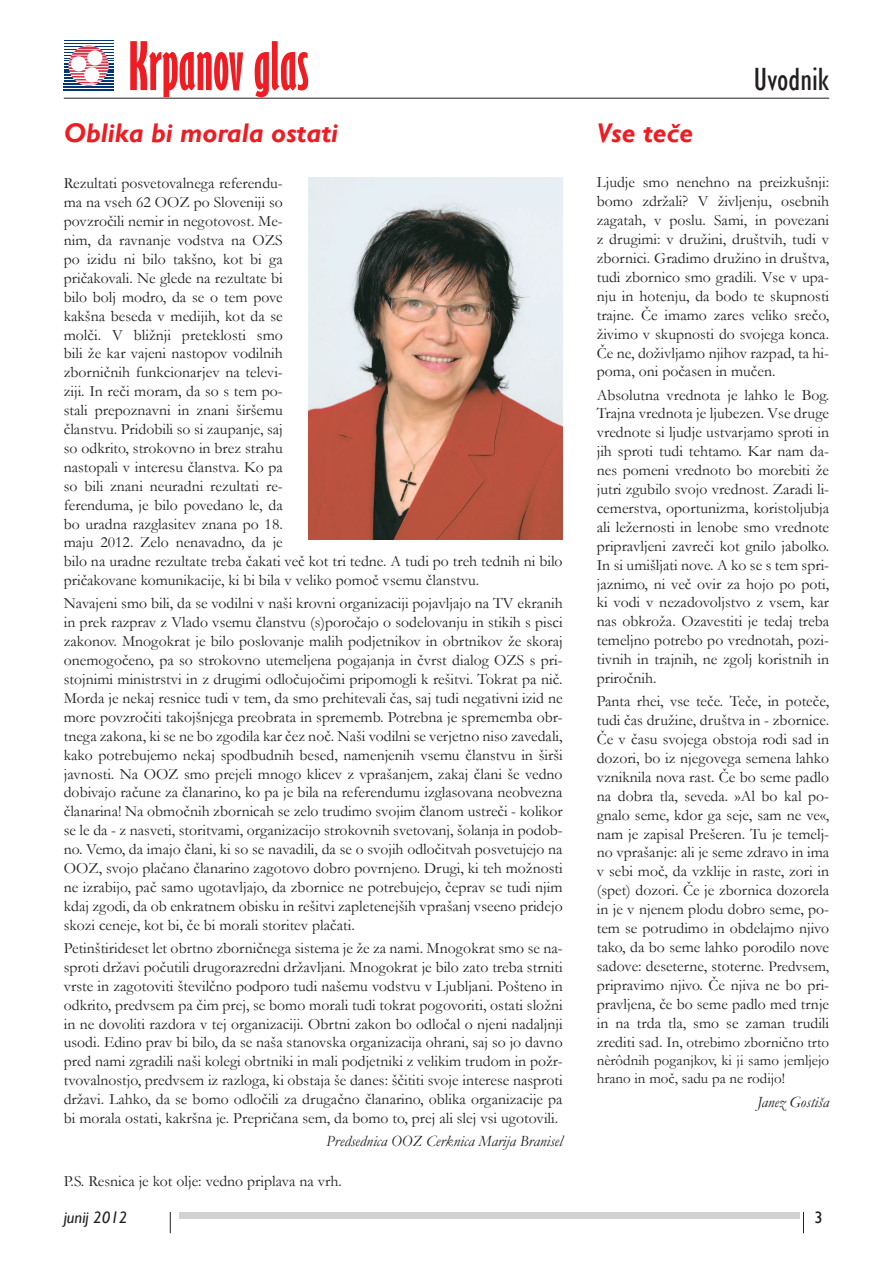
<style>
.page{position:relative;width:893px;height:1263px;background:#fff}
.page>*{position:absolute;margin:0;border:0;box-sizing:border-box;transform-origin:0 0}
.t1{font:700 expanded 61.5px "Gill Sans";color:#ee1d23}
.t2{font:condensed 33px "Gill Sans";color:#231f20}
.t3{font:italic 700 27px "Gill Sans";color:#ee1d23}
.t4{font:italic 16.5px "Gill Sans";color:#231f20}
.t5{font:16.5px "Gill Sans";color:#231f20}
.t6{font:15.75px/18.9px "Garamond";color:#231f20;text-align:justify}
.t7{font:italic 15.75px "Garamond";color:#231f20}
.t8{font:15px/18.5px "Garamond";color:#231f20;text-align:justify}
.s1{font-size:15px}
.s2{font-size:15.75px}
</style>
<div class="page">
<hr style="left:64px;top:98px;width:765px;height:1px;background:#231f20">
<div style="left:179px;top:1212px;width:620px;height:6px;background:#d1d2d4"></div>
<svg style="left:803px;top:1212px;width:1px;height:21px"></svg>
<svg style="left:170px;top:1212px;width:1px;height:21px"></svg>
<hr style="left:64px;top:43px;width:49px;height:1px;background:#013775">
<hr style="left:64px;top:46px;width:49px;height:1px;background:#013775">
<hr style="left:64px;top:49px;width:49px;height:1px;background:#013775">
<hr style="left:64px;top:52px;width:49px;height:1px;background:#013775">
<hr style="left:64px;top:55px;width:49px;height:1px;background:#013775">
<hr style="left:64px;top:58px;width:49px;height:1px;background:#013775">
<hr style="left:64px;top:60px;width:49px;height:1px;background:#013775">
<hr style="left:64px;top:63px;width:49px;height:1px;background:#013775">
<hr style="left:64px;top:66px;width:49px;height:1px;background:#013775">
<hr style="left:64px;top:69px;width:49px;height:1px;background:#013775">
<hr style="left:64px;top:72px;width:49px;height:1px;background:#013775">
<hr style="left:64px;top:75px;width:49px;height:1px;background:#013775">
<hr style="left:64px;top:78px;width:49px;height:1px;background:#013775">
<hr style="left:64px;top:80px;width:49px;height:2px;background:#013775">
<hr style="left:64px;top:83px;width:50px;height:2px;background:#013775">
<hr style="left:64px;top:86px;width:50px;height:2px;background:#013775">
<hr style="left:64px;top:41px;width:49px;height:1px;background:#013775">
<hr style="left:64px;top:89px;width:50px;height:2px;background:#013775">
<svg style="left:69px;top:46px;width:40px;height:39px"></svg>
<img style="left:308px;top:178px;width:255px;height:361px">
<h1 class="t1" style="left:129px;top:29px;width:182px">Krpanov glas</h1>
<h3 class="t3" style="left:64px;top:117px;width:276px">Oblika bi morala ostati</h3>
<p class="t6" style="left:64px;top:173px;width:500px;text-align:left">Rezultati posvetovalnega referendu-<br>ma na vseh 62 OOZ po Sloveniji so<br>povzročili nemir in negotovost. Me-<br>nim, da ravnanje vodstva na OZS<br>po izidu ni bilo takšno, kot bi ga<br>pričakovali. Ne glede na rezultate bi<br>bilo bolj modro, da se o tem pove<br>kakšna beseda v medijih, kot da se<br>molči. V bližnji preteklosti smo<br>bili že kar vajeni nastopov vodilnih<br>zborničnih funkcionarjev na televi-<br>ziji. In reči moram, da so s tem po-<br>stali prepoznavni in znani širšemu<br>članstvu. Pridobili so si zaupanje, saj<br>so odkrito, strokovno in brez strahu<br>nastopali v interesu članstva. Ko pa<br>so bili znani neuradni rezultati re-<br>ferenduma, je bilo povedano le, da<br>bo uradna razglasitev znana po 18.<br>maju 2012. Zelo nenavadno, da je<br>bilo na uradne rezultate treba čakati več kot tri tedne. A tudi po treh tednih ni bilo pričakovane komunikacije, ki bi bila v veliko pomoč vsemu članstvu.</p>
<p class="t6" style="left:64px;top:594px;width:500px">Navajeni smo bili, da se vodilni v naši krovni organizaciji pojavljajo na TV ekranih in prek razprav z Vlado vsemu članstvu (s)poročajo o sodelovanju in stikih s pisci zakonov. Mnogokrat je bilo poslovanje malih podjetnikov in obrtnikov že skoraj onemogočeno, pa so strokovno utemeljena pogajanja in čvrst dialog OZS s pri&shy;stojnimi ministrstvi in z drugimi odločujočimi pripomogli k rešitvi. Tokrat pa nič.<br>Morda je nekaj resnice tudi v tem, da smo prehitevali čas, saj tudi negativni izid ne more povzročiti takojšnjega preobrata in sprememb. Potrebna je sprememba obr&shy;tnega zakona, ki se ne bo zgodila kar čez noč. Naši vodilni se verjetno niso zavedali, kako potrebujemo nekaj spodbudnih besed, namenjenih vsemu članstvu in širši javnosti. Na OOZ smo prejeli mnogo klicev z vprašanjem, zakaj člani še vedno dobivajo račune za članarino, ko pa je bila na referendumu izglasovana neobvezna članarina! Na območnih zbornicah se zelo trudimo svojim članom ustreči - kolikor se le da - z nasveti, storitvami, organizacijo strokovnih svetovanj, šolanja in podob&shy;no. Vemo, da imajo člani, ki so se navadili, da se o svojih odločitvah posvetujejo na OOZ, svojo plačano članarino zagotovo dobro povrnjeno. Drugi, ki teh možnosti ne izrabijo, pač samo ugotavljajo, da zbornice ne potrebujejo, čeprav se tudi njim kdaj zgodi, da ob enkratnem obisku in rešitvi zapletenejših vprašanj vseeno pridejo skozi ceneje, kot bi, če bi morali storitev plačati.</p>
<p class="t6" style="left:64px;top:938px;width:500px">Petinštirideset let obrtno zborničnega sistema je že za nami. Mnogokrat smo se na&shy;sproti državi počutili drugorazredni državljani. Mnogokrat je bilo zato treba strniti vrste in zagotoviti številčno podporo tudi našemu vodstvu v Ljubljani. Pošteno in odkrito, predvsem pa čim prej, se bomo morali tudi tokrat pogovoriti, ostati složni in ne dovoliti razdora v tej organizaciji. Obrtni zakon bo odločal o njeni nadaljnji usodi. Edino prav bi bilo, da se naša stanovska organizacija ohrani, saj so jo davno pred nami zgradili naši kolegi obrtniki in mali podjetniki z velikim trudom in požr&shy;tvovalnostjo, predvsem iz razloga, ki obstaja še danes: ščititi svoje interese nasproti državi. Lahko, da se bomo odločili za drugačno članarino, oblika organizacije pa bi morala ostati, kakršna je. Prepričana sem, da bomo to, prej ali slej vsi ugotovili.</p>
<p class="t7" style="left:326px;top:1130px;width:238px">Predsednica OOZ Cerknica Marija Branisel</p>
<p class="t6" style="left:64px;top:1171px;width:280px">P.S. Resnica je kot olje: vedno priplava na vrh.</p>
<h2 class="t2" style="left:754px;top:59px;width:77px">Uvodnik</h2>
<h3 class="t3" style="left:597px;top:117px;width:98px">Vse teče</h3>
<p class="t6" style="left:597px;top:173px;width:234px">Ljudje smo nenehno na preizkušnji: bomo zdržali? V življenju, osebnih zagatah, v poslu. Sami, in povezani z drugimi: v družini, društvih, tudi v zbornici. Gradimo družino in društva, tudi zbornico smo gradili. Vse v upa&shy;nju in hotenju, da bodo te skupnosti trajne. Če imamo zares veliko srečo, živimo v skupnosti do svojega konca.<br>Če ne, doživljamo njihov razpad, ta hi&shy;poma, oni počasen in mučen.</p>
<p class="t6" style="left:597px;top:385px;width:234px">Absolutna vrednota je lahko le Bog.<br>Trajna vrednota je ljubezen. Vse druge vrednote si ljudje ustvarjamo sproti in jih sproti tudi tehtamo. Kar nam da&shy;nes pomeni vrednoto bo morebiti že jutri zgubilo svojo vrednost. Zaradi li&shy;cemerstva, oportunizma, koristoljubja ali ležernosti in lenobe smo vrednote pripravljeni zavreči kot gnilo jabolko.<br>In si umišljati nove. A ko se s tem spri&shy;jaznimo, ni več ovir za hojo po poti, ki vodi v nezadovoljstvo z vsem, kar nas obkroža. Ozavestiti je tedaj treba temeljno potrebo po vrednotah, pozi&shy;tivnih in trajnih, ne zgolj koristnih in priročnih.</p>
<p class="t6" style="left:597px;top:691px;width:234px">Panta rhei, vse teče. Teče, in poteče, tudi čas družine, društva in - zbornice.<br>Če v času svojega obstoja rodi sad in dozori, bo iz njegovega semena lahko vzniknila nova rast. Če bo seme padlo na dobra tla, seveda. »Al bo kal po&shy;gnalo seme, kdor ga seje, sam ne ve«, nam je zapisal Prešeren. Tu je temelj&shy;no vprašanje: ali je seme zdravo in ima v sebi moč, da vzklije in raste, zori in (spet) dozori. Če je zbornica dozorela in je v njenem plodu dobro seme, po&shy;tem se potrudimo in obdelajmo njivo tako, da bo seme lahko porodilo nove sadove: deseterne, stoterne. <span class="s1">Predvsem, </span>pripravimo njivo. Če njiva ne bo pri&shy;pravljena, če bo seme padlo med trnje in na trda tla, smo se zaman trudili</p>
<p class="t8" style="left:597px;top:1032px;width:234px"><span class="s2">zrediti sad.</span> In, otrebimo zbornično trto nèrôdnih poganjkov, ki ji samo jemljejo hrano in moč, sadu pa ne rodijo!</p>
<p class="t7" style="left:757px;top:1091px;width:74px">Janez Gostiša</p>
<p class="t4" style="left:64px;top:1208px;width:65px">junij 2012</p>
<p class="t5" style="left:814px;top:1208px;width:10px">3</p>
</div>
